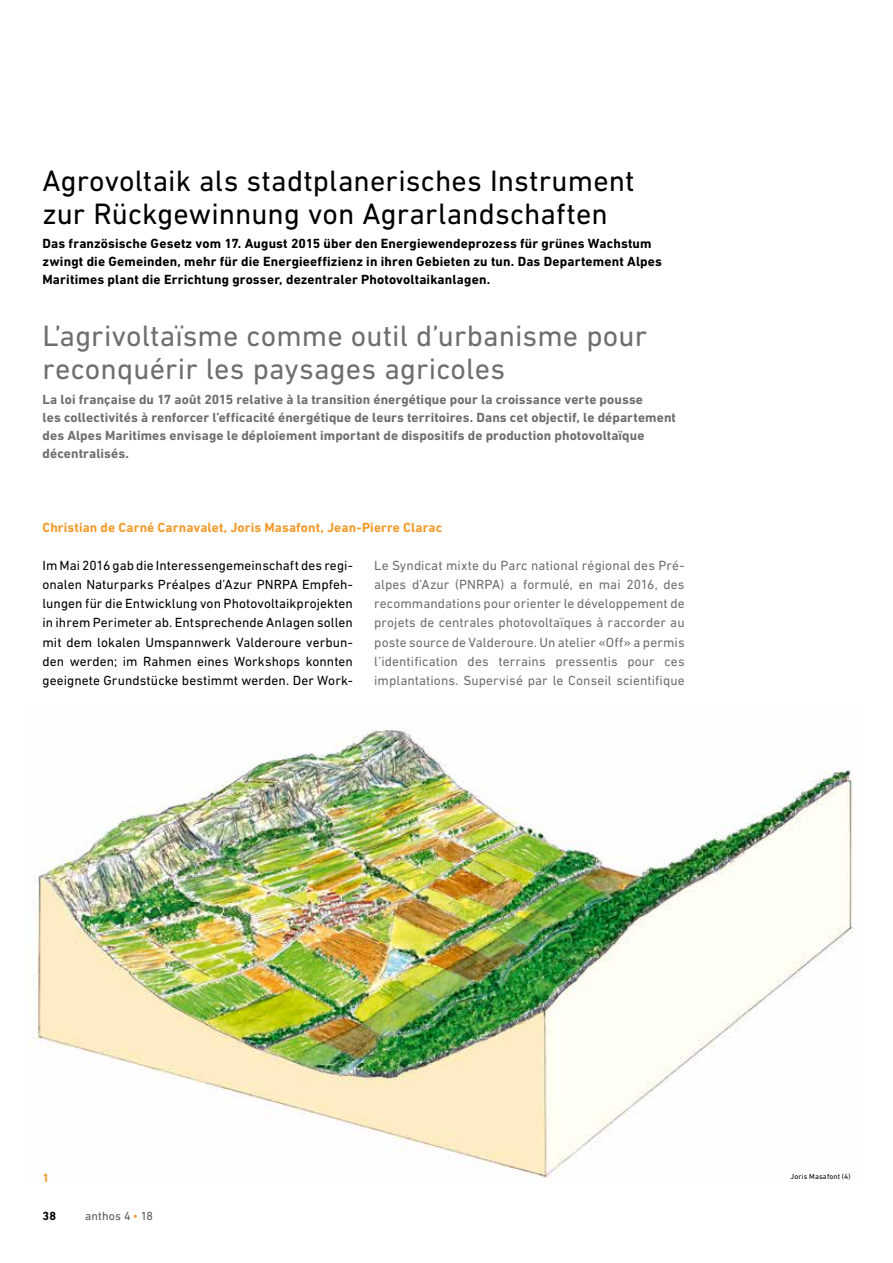
<style>
.page{position:relative;width:893px;height:1263px;background:#fff}
.page>*{position:absolute;margin:0;border:0;box-sizing:border-box;transform-origin:0 0}
.t1{font:30px/33px "DIN Next LT Pro";letter-spacing:.005em;color:#000}
.t2{font:30px/33px "DIN Next LT Pro";letter-spacing:.005em;color:#6e6e6e}
.t3{font:13.5px/19.2px "DIN Next LT Pro";letter-spacing:.005em;color:#6e6e6e;text-align:justify}
.t4{font:13.5px/19.2px "DIN Next LT Pro";letter-spacing:.005em;color:#000;text-align:justify}
.t5{font:700 13.5px/18px "DIN Next LT Pro";letter-spacing:.01em;color:#6e6e6e}
.t6{font:700 13.5px/18px "DIN Next LT Pro";letter-spacing:.015em;color:#000}
.t7{font:700 13.5px "DIN Next LT Pro";letter-spacing:.01em;color:#f59b2b}
.t8{font:12px "DIN Next LT Pro";letter-spacing:.01em;color:#565655}
.t9{font:700 12px "DIN Next LT Pro";color:#000}
.t10{font:700 12px "DIN Next LT Pro";color:#f59b2b}
.t11{font:7.5px "DIN Next LT Pro";letter-spacing:.02em;color:#000}
.s1{color:#f59b2b}
</style>
<div class="page">
<img style="left:32px;top:728px;width:822px;height:451px">
<h1 class="t1" style="left:43px;top:164px;width:594px">Agrovoltaik als stadtplanerisches Instrument zur Rückgewinnung von Agrarlandschaften</h1>
<p class="t6" style="left:43px;top:235px;width:621px">Das französische Gesetz vom 17. August 2015 über den Energiewendeprozess für grünes Wachstum zwingt die Gemeinden, mehr für die Energieeffizienz in ihren Gebieten zu tun. Das Departement Alpes<br>Maritimes plant die Errichtung grosser, dezentraler Photovoltaikanlagen.</p>
<h1 class="t2" style="left:43px;top:319px;width:606px">L’agrivoltaïsme comme outil d’urbanisme pour reconquérir les paysages agricoles</h1>
<p class="t5" style="left:43px;top:390px;width:635px">La loi française du 17 août 2015 relative à la transition énergétique pour la croissance verte pousse<br>les collectivités à renforcer l’efficacité énergétique de leurs territoires. Dans cet objectif, le département des Alpes Maritimes envisage le déploiement important de dispositifs de production photovoltaïque décentralisés.</p>
<p class="t7" style="left:43px;top:519px;width:401px">Christian de Carné Carnavalet, Joris Masafont, Jean-Pierre Clarac</p>
<p class="t3" style="left:374px;top:556px;width:312px">Le Syndicat mixte du Parc national régional des Pré&shy;alpes d’Azur (PNRPA) a formulé, en mai 2016, des recommandations pour orienter le développement de projets de centrales photovoltaïques à raccorder au poste source de Valderoure. Un atelier «Off» a permis l’identification des terrains pressentis pour ces implantations. Supervisé par le Conseil scientifique</p>
<p class="t4" style="left:43px;top:556px;width:312px">Im Mai 2016 gab die Interessengemeinschaft des regi&shy;onalen Naturparks Préalpes d’Azur PNRPA Empfeh&shy;lungen für die Entwicklung von Photovoltaikprojekten in ihrem Perimeter ab. Entsprechende Anlagen sollen mit dem lokalen Umspannwerk Valderoure verbun&shy;den werden; im Rahmen eines Workshops konnten geeignete Grundstücke bestimmt werden. Der Work-</p>
<p class="t10" style="left:43px;top:1171px;width:8px">1</p>
<p class="t11" style="left:791px;top:1172px;width:61px">Joris Masafont (4)</p>
<p class="t9" style="left:43px;top:1209px;width:15px">38</p>
<p class="t8" style="left:85px;top:1209px;width:69px">anthos 4 <span class="s1">•</span> 18</p>
</div>
